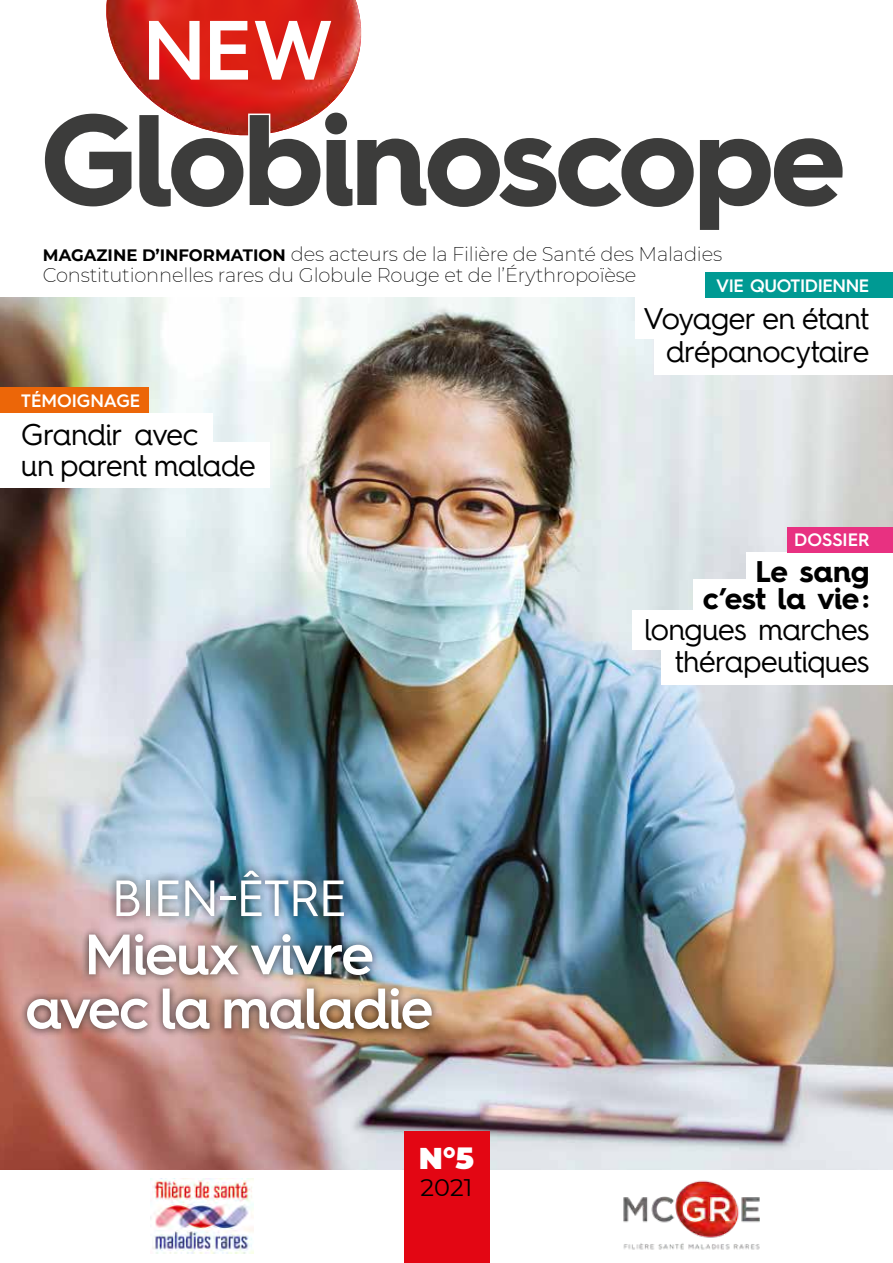
<style>
.page{position:relative;width:893px;height:1263px;background:#fff}
.page>*{position:absolute;margin:0;border:0;box-sizing:border-box;transform-origin:0 0}
.t1{font:700 129px "Hurme Geometric Sans 4";letter-spacing:-.03em;color:#3c3c3b}
.t2{font:600 84.3px "Hurme Geometric Sans 4";color:#fff}
.t3{font:600 57px/54px "Hurme Geometric Sans 4";letter-spacing:-.03em;color:#fff;text-align:center}
.t4{font:51px "Hurme Geometric Sans 4";letter-spacing:-.02em;color:#fff}
.t5{font:30px/31.5px "Hurme Geometric Sans 4";letter-spacing:-.02em;color:#000;text-align:right}
.t6{font:700 30px/27px "Hurme Geometric Sans 4";letter-spacing:-.015em;color:#000;text-align:right}
.t7{font:900 30px "Montserrat";color:#fff}
.t8{font:24px "Montserrat";color:#000}
.t9{font:200 19.5px/21px "Montserrat";letter-spacing:-.01em;color:#000}
.t10{font:600 18px "Hurme Geometric Sans 4";color:#fff}
.t11{font:600 18px "Hurme Geometric Sans 4";letter-spacing:-.02em;color:#fff}
.s1{font-weight:700;font-size:16.5px}
</style>
<div class="page">
<img style="left:0;top:298px;width:893px;height:871px">
<img style="left:151px;top:1179px;width:102px;height:74px">
<img style="left:623px;top:1180px;width:136px;height:70px">
<div style="left:635px;top:298px;width:258px;height:41px;background:#fff"></div>
<div style="left:706px;top:272px;width:187px;height:26px;background:#009a93"></div>
<svg style="left:106px;top:0;width:256px;height:136px"></svg>
<div style="left:404px;top:1131px;width:85px;height:132px;background:#e30613"></div>
<div style="left:655px;top:329px;width:238px;height:45px;background:#fff"></div>
<div style="left:0;top:388px;width:148px;height:25px;background:#ec6608"></div>
<div style="left:694px;top:579px;width:199px;height:40px;background:#fff"></div>
<div style="left:632px;top:610px;width:261px;height:40px;background:#fff"></div>
<div style="left:661px;top:645px;width:232px;height:40px;background:#fff"></div>
<div style="left:746px;top:553px;width:147px;height:39px;background:#fff"></div>
<div style="left:788px;top:527px;width:105px;height:26px;background:#e83181"></div>
<div style="left:0;top:413px;width:213px;height:45px;background:#fff"></div>
<div style="left:0;top:443px;width:270px;height:45px;background:#fff"></div>
<div style="left:18px;top:862px;width:422px;height:176px;background:#000;opacity:.75"></div>
<h2 class="t2" style="left:143px;top:-9px;width:192px">NEW</h2>
<h1 class="t1" style="left:40px;top:69px;width:807px">Globinoscope</h1>
<p class="t9" style="left:43px;top:243px;width:681px"><span class="s1">MAGAZINE D’INFORMATION</span> des acteurs de la Filière de Santé des Maladies<br>Constitutionnelles rares du Globule Rouge et de l’Érythropoïèse</p>
<p class="t11" style="left:716px;top:273px;width:155px">VIE QUOTIDIENNE</p>
<h3 class="t5" style="left:643px;top:301px;width:228px;line-height:33px">Voyager en étant drépanocytaire</h3>
<p class="t10" style="left:21px;top:388px;width:120px">TÉMOIGNAGE</p>
<h3 class="t5" style="left:21px;top:418px;width:236px;text-align:left">Grandir avec<br>un parent malade</h3>
<h3 class="t4" style="left:112px;top:862px;width:237px">BIEN-ÊTRE</h3>
<h3 class="t3" style="left:25px;top:926px;width:409px">Mieux vivre avec la maladie</h3>
<h3 class="t7" style="left:419px;top:1136px;width:57px">N°5</h3>
<p class="t8" style="left:421px;top:1171px;width:53px">2021</p>
<p class="t10" style="left:794px;top:527px;width:77px">DOSSIER</p>
<h3 class="t6" style="left:703px;top:557px;width:168px">Le sang c’est la vie:</h3>
<h3 class="t5" style="left:644px;top:613px;width:227px">longues marches thérapeutiques</h3>
</div>
